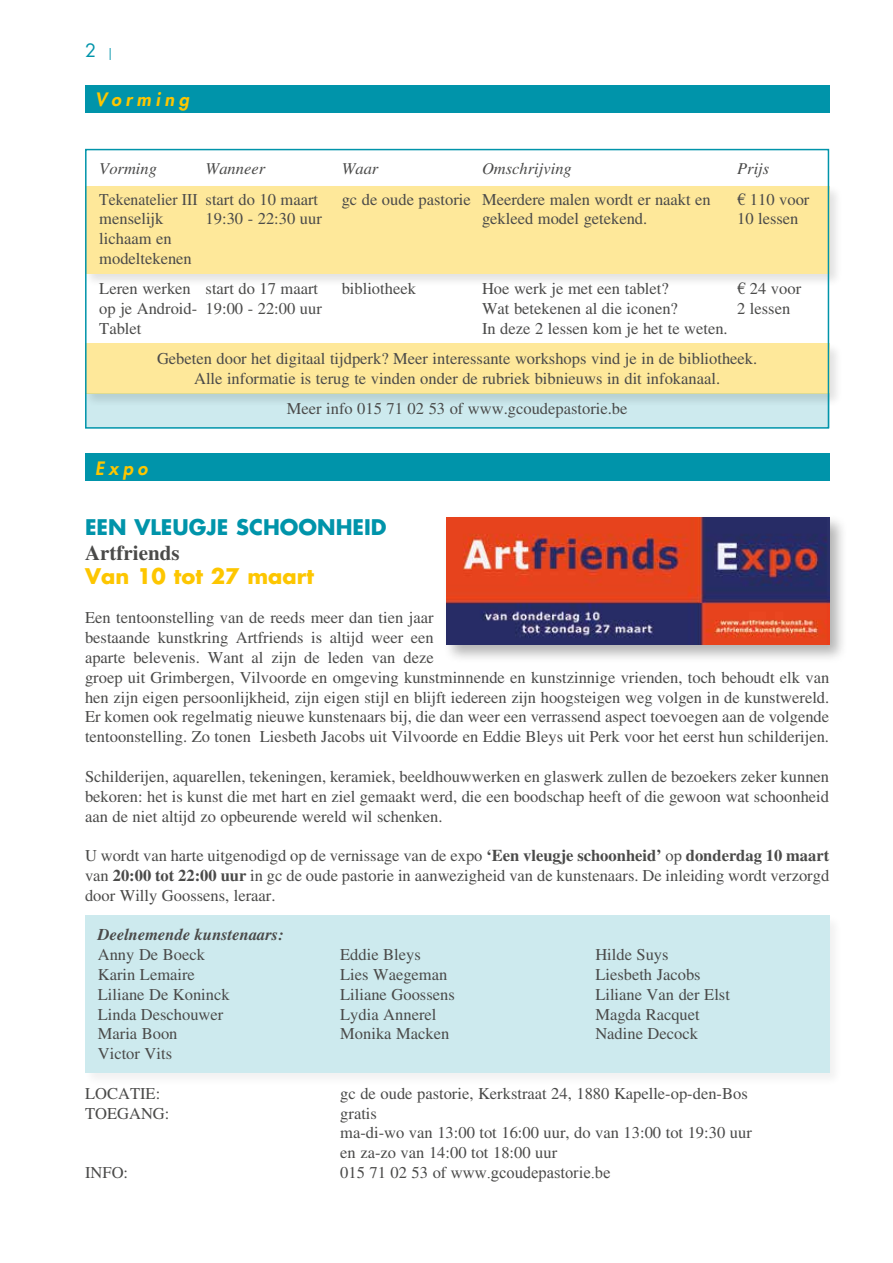
<style>
.page{position:relative;width:893px;height:1263px;background:#fff}
.page>*{position:absolute;margin:0;border:0;box-sizing:border-box;transform-origin:0 0}
.t1{font:700 21px "Futura Std";color:#0094aa}
.t2{font:700 21px "Futura Std";color:#fdc600}
.t3{font:700 21px "Times LT Std";color:#4a4a49}
.t4{font:italic 800 18px "Futura Std";letter-spacing:.25em;color:#fdc600}
.t5{font:18px "Futura Std";color:#0094aa}
.t6{font:16.5px/19.8px "Times LT Std";color:#4a4a49}
.t7{font:italic 16.5px "Times LT Std";color:#4a4a49}
.t8{font:16.5px "Times New Roman";color:#4a4a49}
.t9{font:16.5px "Times LT Std";color:#4a4a49;scale:.95 1}
.t10{font:italic 700 16.5px "Times LT Std";color:#4a4a49}
.s1{font-family:"Officina Sans Std";font-size:12px}
.s2{font-weight:700}
.s3{font-family:"Times LT Std"}
</style>
<div class="page">
<div style="left:83px;top:913px;width:760px;height:174px;background:#fafafa"></div>
<div style="left:85px;top:915px;width:744px;height:158px;background:#cdeaee"></div>
<div style="left:85px;top:453px;width:744px;height:28px;background:#0094aa"></div>
<div style="left:443px;top:514px;width:405px;height:150px;background:#000;opacity:.3"></div>
<img style="left:446px;top:517px;width:383px;height:128px">
<div style="left:85px;top:85px;width:744px;height:27px;background:#0094aa"></div>
<div style="left:85px;top:394px;width:744px;height:34px;background:#cdeaee"></div>
<div style="left:83px;top:184px;width:760px;height:103px;background:#000;opacity:.3"></div>
<div style="left:85px;top:186px;width:744px;height:87px;background:#fee89a"></div>
<div style="left:83px;top:341px;width:760px;height:67px;background:#000;opacity:.3"></div>
<div style="left:85px;top:343px;width:744px;height:51px;background:#fee89a"></div>
<div style="left:85px;top:149px;width:744px;height:280px;border:2px solid #0094aa"></div>
<p class="t5" style="left:85px;top:39px;width:28px">2 <span class="s1">|</span></p>
<p class="t4" style="left:95px;top:88px;width:95px">Vorming</p>
<p class="t7" style="left:99px;top:160px;width:59px">Vorming</p>
<p class="t7" style="left:206px;top:160px;width:61px">Wanneer</p>
<p class="t7" style="left:342px;top:160px;width:38px">Waar</p>
<p class="t7" style="left:482px;top:160px;width:91px">Omschrijving</p>
<p class="t7" style="left:737px;top:160px;width:34px">Prijs</p>
<p class="t9" style="left:99px;top:190px;width:232px">Tekenatelier III start do 10 maart</p>
<p class="t6" style="left:342px;top:189px;width:371px">gc de oude pastorie Meerdere malen wordt er naakt en</p>
<p class="t6" style="left:737px;top:189px;width:74px">€ 110 voor</p>
<p class="t6" style="left:99px;top:209px;width:66px">menselijk</p>
<p class="t6" style="left:206px;top:209px;width:118px">19:30 - 22:30 uur</p>
<p class="t6" style="left:482px;top:209px;width:167px">gekleed model getekend.</p>
<p class="t6" style="left:737px;top:209px;width:63px">10 lessen</p>
<p class="t6" style="left:99px;top:229px;width:94px">lichaam en modeltekenen</p>
<p class="t6" style="left:99px;top:279px;width:220px">Leren werken start do 17 maart</p>
<p class="t6" style="left:342px;top:279px;width:76px">bibliotheek</p>
<p class="t6" style="left:482px;top:279px;width:188px">Hoe werk je met een tablet?</p>
<p class="t6" style="left:737px;top:279px;width:66px">€ 24 voor</p>
<p class="t6" style="left:99px;top:299px;width:224px">op je Android- 19:00 - 22:00 uur</p>
<p class="t6" style="left:482px;top:299px;width:197px">Wat betekenen al die iconen?</p>
<p class="t6" style="left:737px;top:299px;width:55px">2 lessen</p>
<p class="t6" style="left:99px;top:318px;width:44px">Tablet</p>
<p class="t6" style="left:157px;top:313px;width:602px;line-height:30.3px;text-indent:325px">In deze 2 lessen kom je het te weten.<br>Gebeten door het digitaal tijdperk? Meer interessante workshops vind je in de bibliotheek.</p>
<p class="t6" style="left:194px;top:363px;width:528px;line-height:30.3px;text-align:center">Alle informatie is terug te vinden onder de rubriek bibnieuws in dit infokanaal.<br>Meer info 015 71 02 53 of www.gcoudepastorie.be</p>
<p class="t4" style="left:95px;top:456px;width:54px">Expo</p>
<p class="t1" style="left:85px;top:513px;width:303px">EEN VLEUGJE SCHOONHEID</p>
<p class="t3" style="left:85px;top:540px;width:96px">Artfriends</p>
<p class="t2" style="left:85px;top:562px;width:230px">Van 10 tot 27 maart</p>
<p class="t6" style="left:85px;top:608px;width:746px">Een tentoonstelling van de reeds meer dan tien jaar<br>bestaande kunstkring Artfriends is altijd weer een<br>aparte belevenis. Want al zijn de leden van deze<br>groep uit Grimbergen, Vilvoorde en omgeving kunstminnende en kunstzinnige vrienden, toch behoudt elk van hen zijn eigen persoonlijkheid, zijn eigen stijl en blijft iedereen zijn hoogsteigen weg volgen in de kunstwereld.<br>Er komen ook regelmatig nieuwe kunstenaars bij, die dan weer een verrassend aspect toevoegen aan de volgende tentoonstelling. Zo tonen Liesbeth Jacobs uit Vilvoorde en Eddie Bleys uit Perk voor het eerst hun schilderijen.</p>
<p class="t6" style="left:85px;top:766px;width:746px;text-align:justify">Schilderijen, aquarellen, tekeningen, keramiek, beeldhouwwerken en glaswerk zullen de bezoekers zeker kunnen bekoren: het is kunst die met hart en ziel gemaakt werd, die een boodschap heeft of die gewoon wat schoonheid aan de niet altijd zo opbeurende wereld wil schenken.</p>
<p class="t6" style="left:85px;top:845px;width:746px;text-align:justify">U wordt van harte uitgenodigd op de vernissage van de expo <span class="s2">‘Een vleugje schoonheid’</span> op <span class="s2">donderdag 10 maart </span>van <span class="s2">20:00 tot 22:00 uur</span> in gc de oude pastorie in aanwezigheid van de kunstenaars. De inleiding wordt verzorgd door Willy Goossens, leraar.</p>
<p class="t10" style="left:98px;top:925px;width:188px">Deelnemende kunstenaars:</p>
<p class="t6" style="left:98px;top:944px;width:109px">Anny De Boeck</p>
<p class="t6" style="left:340px;top:944px;width:82px">Eddie Bleys</p>
<p class="t6" style="left:595px;top:944px;width:75px">Hilde Suys</p>
<p class="t6" style="left:98px;top:964px;width:99px">Karin Lemaire</p>
<p class="t6" style="left:340px;top:964px;width:109px">Lies Waegeman</p>
<p class="t6" style="left:595px;top:964px;width:107px">Liesbeth Jacobs</p>
<p class="t6" style="left:98px;top:984px;width:133px">Liliane De Koninck</p>
<p class="t6" style="left:340px;top:984px;width:116px">Liliane Goossens</p>
<p class="t6" style="left:595px;top:984px;width:136px">Liliane Van der Elst</p>
<p class="t6" style="left:98px;top:1004px;width:127px">Linda Deschouwer</p>
<p class="t6" style="left:340px;top:1004px;width:98px">Lydia Annerel</p>
<p class="t6" style="left:595px;top:1004px;width:106px">Magda Racquet</p>
<p class="t6" style="left:98px;top:1024px;width:81px">Maria Boon</p>
<p class="t6" style="left:340px;top:1024px;width:111px">Monika Macken</p>
<p class="t6" style="left:595px;top:1024px;width:104px">Nadine Decock</p>
<p class="t6" style="left:98px;top:1043px;width:76px">Victor Vits</p>
<p class="t6" style="left:85px;top:1083px;width:77px">LOCATIE:</p>
<p class="t6" style="left:340px;top:1083px;width:409px">gc de oude pastorie, Kerkstraat 24, 1880 Kapelle-op-den-Bos</p>
<p class="t6" style="left:85px;top:1103px;width:86px">TOEGANG:</p>
<p class="t6" style="left:340px;top:1103px;width:413px">gratis<br>ma-di-wo van 13:00 tot 16:00 uur, do van 13:00 tot 19:30 uur en za-zo van 14:00 tot 18:00 uur</p>
<p class="t6" style="left:85px;top:1162px;width:45px">INFO:</p>
<p class="t8" style="left:340px;top:1161px;width:272px"><span class="s3">015 71 02 53 of</span> www.gcoudepastorie.be</p>
</div>
